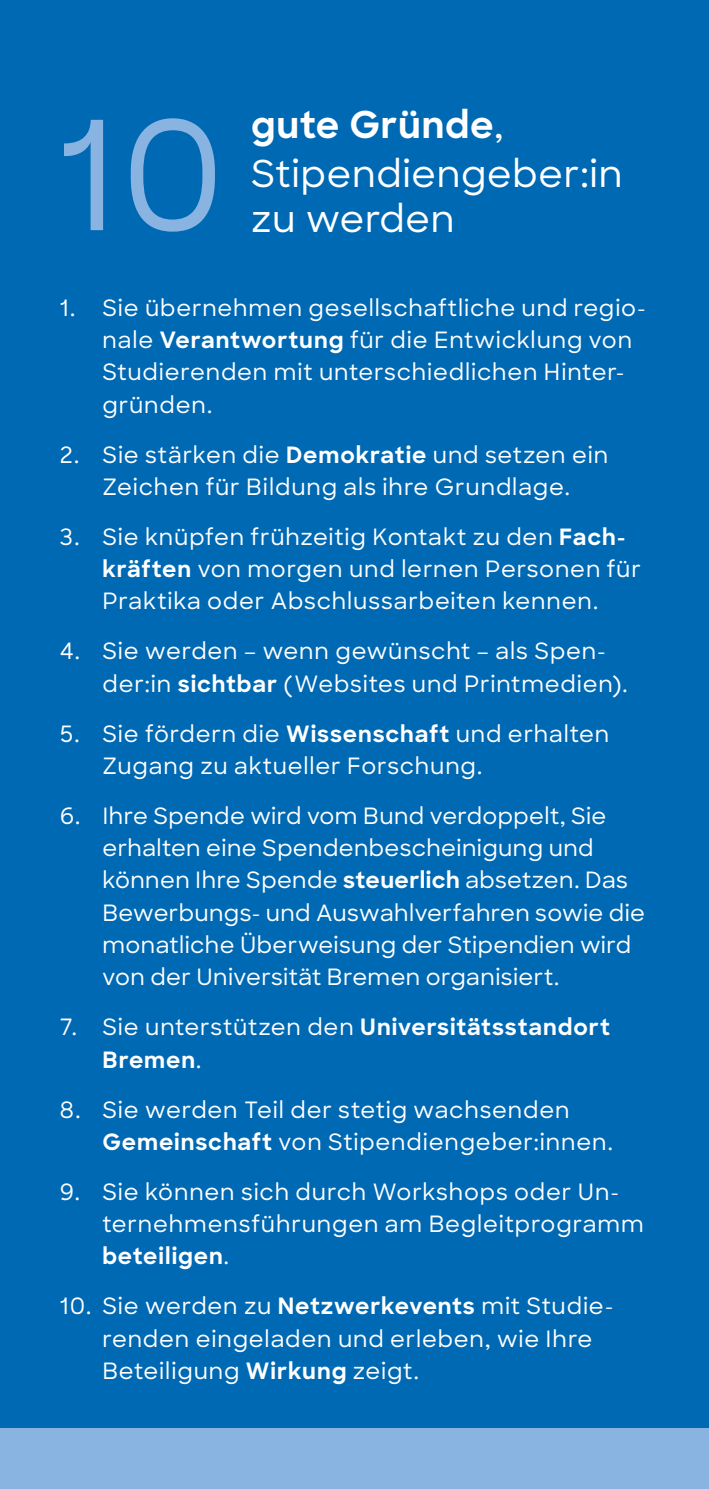
<style>
.page{position:relative;width:709px;height:1489px;background:#fff}
.page>*{position:absolute;margin:0;border:0;box-sizing:border-box;transform-origin:0 0}
.t1{font:500 151px "Sharp Sans";color:#89b4e1}
.t2{font:500 37px/49.5px "Sharp Sans";letter-spacing:.02em;color:#fff}
.t3{font:500 22.5px/32.2px "Sharp Sans";letter-spacing:.035em;color:#fff}
.t4{font:700 22.5px/32.2px "Sharp Sans";letter-spacing:.04em;color:#fff}
.s1{font-weight:700}
.s2{font-weight:500}
</style>
<div class="page">
<div style="left:0;top:0;width:709px;height:1488px;background:#0069b4"></div>
<div style="left:0;top:1428px;width:709px;height:60px;background:#89b4e1"></div>
<h1 class="t1" style="left:57px;top:64px;width:169px">10</h1>
<h2 class="t2" style="left:251px;top:98px;width:373px"><span class="s1">gute Gründe</span>,<br>Stipendiengeber:in</h2>
<h2 class="t2" style="left:251px;top:192px;width:205px">zu werden</h2>
<p class="t3" style="left:102px;top:290px;width:544px;text-indent:-43px">1. Sie übernehmen gesellschaftliche und regio&shy;nale <span class="s1">Verantwortung</span> für die Entwicklung von Studierenden mit unterschiedlichen Hinter&shy;gründen.</p>
<p class="t3" style="left:60px;top:437px;width:550px;text-align:center">2. Sie stärken die <span class="s1">Demokratie</span> und setzen ein<br>Zeichen für Bildung als ihre Grundlage.</p>
<p class="t3" style="left:102px;top:519px;width:540px;text-indent:-43px">3. Sie knüpfen frühzeitig Kontakt zu den <span class="s1">Fach&shy;kräften</span> von morgen und lernen Personen für<br>Praktika oder Abschlussarbeiten kennen.</p>
<p class="t3" style="left:102px;top:634px;width:527px;text-indent:-43px">4. Sie werden – wenn gewünscht – als Spen&shy;der:in <span class="s1">sichtbar</span> (Websites und Printmedien).</p>
<p class="t3" style="left:102px;top:716px;width:508px;text-indent:-43px">5. Sie fördern die <span class="s1">Wissenschaft</span> und erhalten<br>Zugang zu aktueller Forschung.</p>
<p class="t3" style="left:102px;top:798px;width:544px;text-indent:-43px">6. Ihre Spende wird vom Bund verdoppelt, Sie erhalten eine Spendenbescheinigung und können Ihre Spende <span class="s1">steuerlich</span> absetzen. Das Bewerbungs- und Auswahlverfahren sowie die monatliche Überweisung der Stipendien wird von der Universität Bremen organisiert.</p>
<p class="t4" style="left:102px;top:1010px;width:509px;text-indent:-43px"><span class="s2">7. Sie unterstützen den</span> Universitätsstandort<br>Bremen<span class="s2">.</span></p>
<p class="t3" style="left:102px;top:1092px;width:512px;text-indent:-43px">8. Sie werden Teil der stetig wachsenden<br><span class="s1">Gemeinschaft</span> von Stipendiengeber:innen.</p>
<p class="t3" style="left:102px;top:1174px;width:543px;text-indent:-43px">9. Sie können sich durch Workshops oder Un&shy;ternehmensführungen am Begleitprogramm <span class="s1">beteiligen</span>.</p>
<p class="t3" style="left:102px;top:1288px;width:512px;text-indent:-43px">10. Sie werden zu <span class="s1">Netzwerkevents</span> mit Studie&shy;renden eingeladen und erleben, wie Ihre<br>Beteiligung <span class="s1">Wirkung</span> zeigt.</p>
</div>
